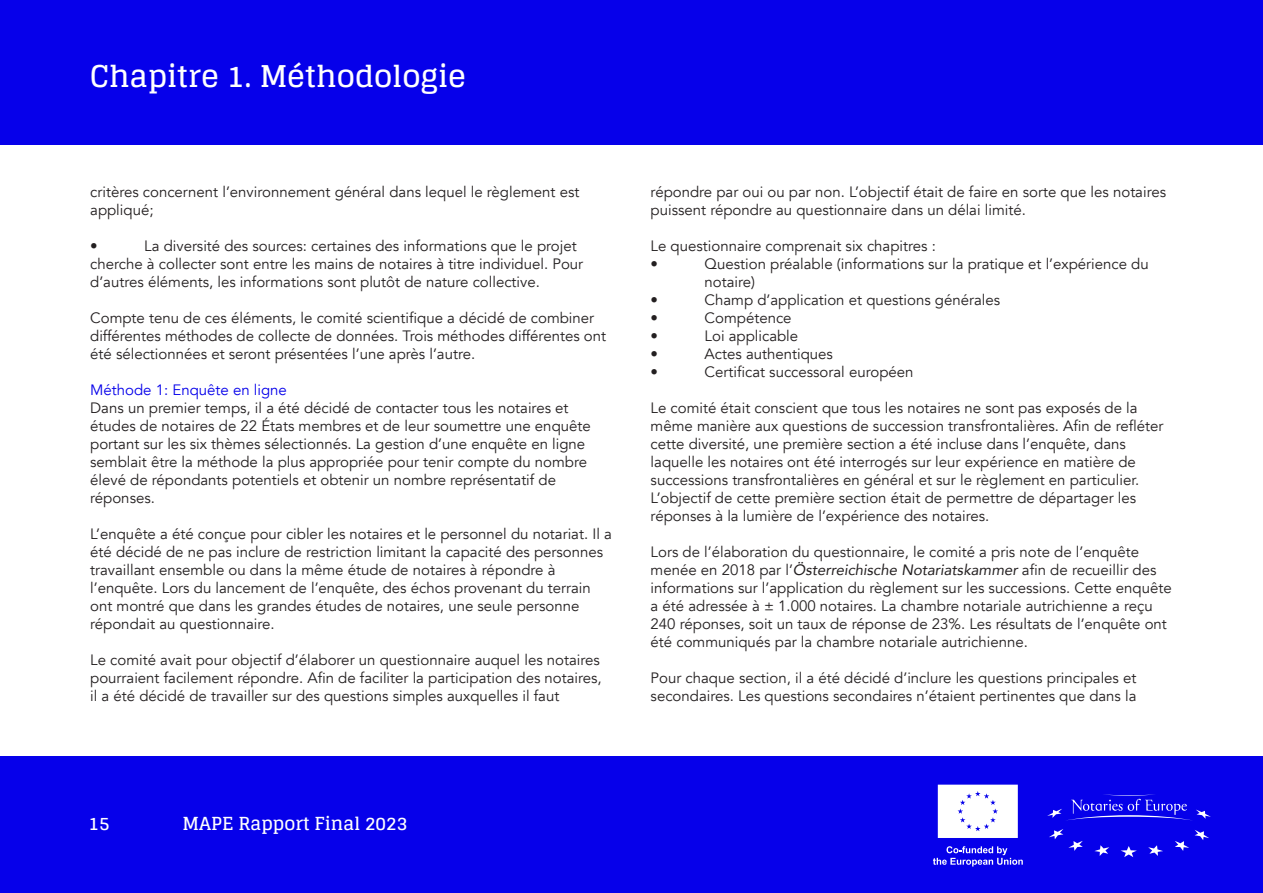
<style>
.page{position:relative;width:1263px;height:893px;background:#fff}
.page>*{position:absolute;margin:0;border:0;box-sizing:border-box;transform-origin:0 0}
.Hoofdstuktitel{font:700 30px "Glegoo";color:#fff}
.t1{font:700 18px "Glegoo";color:#fff}
.Lopende_tekst{font:15px/18px "Avenir";color:#231f20}
.Tussenkopje{font:15px "Avenir";color:#0600ea}
.s1{font-style:italic}
</style>
<div class="page">
<div style="left:0;top:756px;width:1263px;height:137px;background:#0600ea"></div>
<div style="left:0;top:0;width:1263px;height:144px;background:#0600ea"></div>
<svg style="left:1049px;top:829px;width:34px;height:22px"></svg>
<svg style="left:1094px;top:845px;width:15px;height:11px"></svg>
<svg style="left:1121px;top:846px;width:16px;height:11px"></svg>
<svg style="left:1148px;top:845px;width:15px;height:11px"></svg>
<svg style="left:1175px;top:830px;width:34px;height:21px"></svg>
<svg style="left:1047px;top:794px;width:164px;height:26px"></svg>
<div style="left:938px;top:785px;width:80px;height:53px;background:#fff"></div>
<svg style="left:933px;top:846px;width:90px;height:20px"></svg>
<p class="Hoofdstuktitel" style="left:90px;top:59px;width:377px">Chapitre 1. Méthodologie</p>
<p class="Lopende_tekst" style="left:90px;top:183px;width:491px">critères concernent l’environnement général dans lequel le règlement est appliqué;</p>
<p class="Lopende_tekst" style="left:90px;top:237px;width:9px">•</p>
<p class="Lopende_tekst" style="left:90px;top:237px;width:495px;text-indent:54px">La diversité des sources: certaines des informations que le projet cherche à collecter sont entre les mains de notaires à titre individuel. Pour d’autres éléments, les informations sont plutôt de nature collective.</p>
<p class="Lopende_tekst" style="left:90px;top:309px;width:517px">Compte tenu de ces éléments, le comité scientifique a décidé de combiner différentes méthodes de collecte de données. Trois méthodes différentes ont été sélectionnées et seront présentées l’une après l’autre.</p>
<p class="Tussenkopje" style="left:90px;top:381px;width:198px">Méthode 1: Enquête en ligne</p>
<p class="Lopende_tekst" style="left:90px;top:399px;width:502px">Dans un premier temps, il a été décidé de contacter tous les notaires et études de notaires de 22 États membres et de leur soumettre une enquête portant sur les six thèmes sélectionnés. La gestion d’une enquête en ligne semblait être la méthode la plus appropriée pour tenir compte du nombre élevé de répondants potentiels et obtenir un nombre représentatif de réponses.</p>
<p class="Lopende_tekst" style="left:90px;top:525px;width:523px">L’enquête a été conçue pour cibler les notaires et le personnel du notariat. Il a été décidé de ne pas inclure de restriction limitant la capacité des personnes travaillant ensemble ou dans la même étude de notaires à répondre à l’enquête. Lors du lancement de l’enquête, des échos provenant du terrain ont montré que dans les grandes études de notaires, une seule personne répondait au questionnaire.</p>
<p class="Lopende_tekst" style="left:90px;top:651px;width:513px">Le comité avait pour objectif d’élaborer un questionnaire auquel les notaires pourraient facilement répondre. Afin de faciliter la participation des notaires, il a été décidé de travailler sur des questions simples auxquelles il faut</p>
<p class="Lopende_tekst" style="left:651px;top:183px;width:517px">répondre par oui ou par non. L’objectif était de faire en sorte que les notaires puissent répondre au questionnaire dans un délai limité.</p>
<p class="Lopende_tekst" style="left:651px;top:237px;width:287px">Le questionnaire comprenait six chapitres :</p>
<p class="Lopende_tekst" style="left:651px;top:255px;width:9px">•</p>
<p class="Lopende_tekst" style="left:705px;top:255px;width:446px">Question préalable (informations sur la pratique et l’expérience du notaire)</p>
<p class="Lopende_tekst" style="left:651px;top:291px;width:9px">•</p>
<p class="Lopende_tekst" style="left:705px;top:291px;width:297px">Champ d’application et questions générales</p>
<p class="Lopende_tekst" style="left:651px;top:309px;width:9px">•</p>
<p class="Lopende_tekst" style="left:705px;top:309px;width:88px">Compétence</p>
<p class="Lopende_tekst" style="left:651px;top:327px;width:9px">•</p>
<p class="Lopende_tekst" style="left:705px;top:327px;width:95px">Loi applicable</p>
<p class="Lopende_tekst" style="left:651px;top:345px;width:9px">•</p>
<p class="Lopende_tekst" style="left:705px;top:345px;width:130px">Actes authentiques</p>
<p class="Lopende_tekst" style="left:651px;top:363px;width:9px">•</p>
<p class="Lopende_tekst" style="left:705px;top:363px;width:210px">Certificat successoral européen</p>
<p class="Lopende_tekst" style="left:651px;top:399px;width:514px">Le comité était conscient que tous les notaires ne sont pas exposés de la même manière aux questions de succession transfrontalières. Afin de refléter cette diversité, une première section a été incluse dans l’enquête, dans laquelle les notaires ont été interrogés sur leur expérience en matière de successions transfrontalières en général et sur le règlement en particulier.<br>L’objectif de cette première section était de permettre de départager les réponses à la lumière de l’expérience des notaires.</p>
<p class="Lopende_tekst" style="left:651px;top:543px;width:523px">Lors de l’élaboration du questionnaire, le comité a pris note de l’enquête menée en 2018 par l’<span class="s1">Österreichische Notariatskammer</span> afin de recueillir des informations sur l’application du règlement sur les successions. Cette enquête a été adressée à ± 1.000 notaires. La chambre notariale autrichienne a reçu 240 réponses, soit un taux de réponse de 23%. Les résultats de l’enquête ont été communiqués par la chambre notariale autrichienne.</p>
<p class="Lopende_tekst" style="left:651px;top:669px;width:487px">Pour chaque section, il a été décidé d’inclure les questions principales et secondaires. Les questions secondaires n’étaient pertinentes que dans la</p>
<p class="t1" style="left:89px;top:813px;width:23px">15</p>
<p class="t1" style="left:182px;top:813px;width:226px">MAPE Rapport Final 2023</p>
</div>
